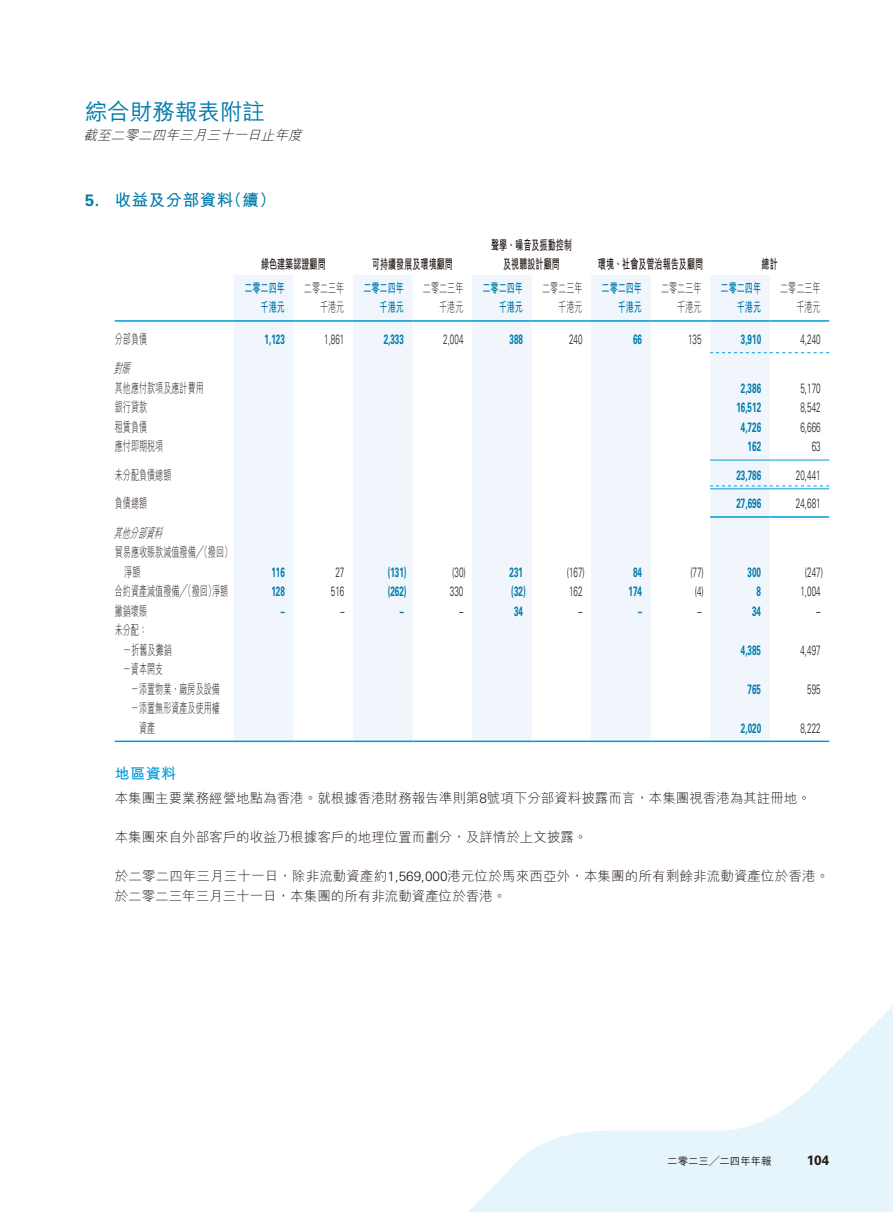
<style>
.page{position:relative;width:893px;height:1212px;background:#fff}
.page>*{position:absolute;margin:0;border:0;box-sizing:border-box;transform-origin:0 0}
.t1{font:500 22.5px "M Hei HK";color:#007bad}
.t2{font:700 16.5px "M Hei HK";letter-spacing:.03em;color:#007bad}
.t3{font:700 16.5px "Univers LT Std";color:#007bad}
.t4{font:700 15px "M Hei HK";color:#009ad9}
.t5{font:300 13.5px/19.5px "M Hei HK";color:#231916}
.t6{font:300 13.5px/19.5px "M Hei HK";color:#231916;scale:.6 1}
.t7{font:300 13.5px "Univers LT Std";color:#231916;scale:.6 1}
.t8{font:700 13.5px "Univers LT Std";color:#007bad;scale:.6 1}
.t9{font:700 13.5px "M Hei HK";color:#231916;scale:.6 1}
.t10{font:700 13.5px "M Hei HK";color:#007bad;scale:.6 1}
.t11{font:italic 300 13.5px "M Hei HK";color:#231916}
.t12{font:italic 300 13.5px "M Hei HK";color:#231916;scale:.6 1}
.t13{font:700 13.5px "Univers LT Std";color:#231916}
.t14{font:500 10.5px "M Hei HK";letter-spacing:-.005em;color:#231916}
.s1{font-family:"Univers LT Std"}
</style>
<div class="page">
<svg style="left:468px;top:1006px;width:425px;height:206px"></svg>
<svg style="left:234px;top:275px;width:536px;height:465px;fill:#f0f6fc"></svg>
<svg style="left:234px;top:324px;width:536px;height:410px;fill:#f0f6fc"></svg>
<hr style="left:115px;top:320px;width:119px;height:2px;background:#009ad9">
<hr style="left:234px;top:320px;width:59px;height:2px;background:#009ad9">
<hr style="left:293px;top:320px;width:60px;height:2px;background:#009ad9">
<hr style="left:353px;top:320px;width:59px;height:2px;background:#009ad9">
<hr style="left:412px;top:320px;width:60px;height:2px;background:#009ad9">
<hr style="left:472px;top:320px;width:59px;height:2px;background:#009ad9">
<hr style="left:531px;top:320px;width:60px;height:2px;background:#009ad9">
<hr style="left:591px;top:320px;width:60px;height:2px;background:#009ad9">
<hr style="left:651px;top:320px;width:59px;height:2px;background:#009ad9">
<hr style="left:710px;top:320px;width:60px;height:2px;background:#009ad9">
<hr style="left:770px;top:320px;width:59px;height:2px;background:#009ad9">
<svg style="left:710px;top:352px;width:119px;height:1px"></svg>
<hr style="left:710px;top:460px;width:60px;height:1px;background:#009ad9">
<hr style="left:770px;top:460px;width:59px;height:1px;background:#009ad9">
<hr style="left:710px;top:488px;width:60px;height:1px;background:#009ad9">
<svg style="left:710px;top:485px;width:119px;height:1px"></svg>
<hr style="left:770px;top:488px;width:59px;height:1px;background:#009ad9">
<hr style="left:710px;top:516px;width:60px;height:2px;background:#009ad9">
<hr style="left:770px;top:516px;width:59px;height:2px;background:#009ad9">
<hr style="left:115px;top:740px;width:119px;height:2px;background:#009ad9">
<hr style="left:234px;top:740px;width:59px;height:2px;background:#009ad9">
<hr style="left:293px;top:740px;width:60px;height:2px;background:#009ad9">
<hr style="left:353px;top:740px;width:59px;height:2px;background:#009ad9">
<hr style="left:412px;top:740px;width:60px;height:2px;background:#009ad9">
<hr style="left:472px;top:740px;width:59px;height:2px;background:#009ad9">
<hr style="left:531px;top:740px;width:60px;height:2px;background:#009ad9">
<hr style="left:591px;top:740px;width:60px;height:2px;background:#009ad9">
<hr style="left:651px;top:740px;width:59px;height:2px;background:#009ad9">
<hr style="left:710px;top:740px;width:60px;height:2px;background:#009ad9">
<hr style="left:770px;top:740px;width:59px;height:2px;background:#009ad9">
<h1 class="t1" style="left:85px;top:95px;width:181px">綜合財務報表附註</h1>
<p class="t11" style="left:84px;top:128px;width:223px">截至二零二四年三月三十一日止年度</p>
<p class="t3" style="left:85px;top:191px;width:16px">5.</p>
<p class="t2" style="left:115px;top:188px;width:120px">收益及分部資料</p>
<p class="t2" style="left:226px;top:188px;width:52px">（續(</p>
<p class="t9" style="left:491px;top:235px;width:136px">聲學、噪音及振動控制</p>
<p class="t9" style="left:261px;top:254px;width:110px">綠色建築認證顧問</p>
<p class="t9" style="left:372px;top:254px;width:137px">可持續發展及環境顧問</p>
<p class="t9" style="left:503px;top:254px;width:96px">及視聽設計顧問</p>
<p class="t9" style="left:598px;top:254px;width:177px">環境、社會及管治報告及顧問</p>
<p class="t9" style="left:762px;top:254px;width:29px">總計</p>
<p class="t10" style="left:244px;top:278px;width:69px">二零二四年</p>
<p class="t6" style="left:304px;top:278px;width:69px">二零二三年</p>
<p class="t10" style="left:363px;top:278px;width:69px">二零二四年</p>
<p class="t6" style="left:423px;top:278px;width:69px">二零二三年</p>
<p class="t10" style="left:482px;top:278px;width:69px">二零二四年</p>
<p class="t6" style="left:542px;top:278px;width:69px">二零二三年</p>
<p class="t10" style="left:602px;top:278px;width:69px">二零二四年</p>
<p class="t6" style="left:661px;top:278px;width:69px">二零二三年</p>
<p class="t10" style="left:721px;top:278px;width:69px">二零二四年</p>
<p class="t6" style="left:780px;top:278px;width:69px">二零二三年</p>
<p class="t10" style="left:261px;top:297px;width:42px">千港元</p>
<p class="t6" style="left:320px;top:297px;width:42px">千港元</p>
<p class="t10" style="left:380px;top:297px;width:42px">千港元</p>
<p class="t6" style="left:439px;top:297px;width:42px">千港元</p>
<p class="t10" style="left:499px;top:297px;width:42px">千港元</p>
<p class="t6" style="left:558px;top:297px;width:42px">千港元</p>
<p class="t10" style="left:618px;top:297px;width:42px">千港元</p>
<p class="t6" style="left:677px;top:297px;width:42px">千港元</p>
<p class="t10" style="left:737px;top:297px;width:42px">千港元</p>
<p class="t6" style="left:796px;top:297px;width:42px">千港元</p>
<p class="t6" style="left:115px;top:329px;width:55px">分部負債</p>
<p class="t12" style="left:113px;top:361px;width:34px">對賬</p>
<p class="t8" style="left:265px;top:331px;width:35px">1,123</p>
<p class="t7" style="left:324px;top:331px;width:35px">1,861</p>
<p class="t8" style="left:384px;top:331px;width:35px">2,333</p>
<p class="t7" style="left:443px;top:331px;width:35px">2,004</p>
<p class="t8" style="left:509px;top:331px;width:24px">388</p>
<p class="t7" style="left:569px;top:331px;width:24px">240</p>
<p class="t8" style="left:633px;top:331px;width:17px">66</p>
<p class="t7" style="left:688px;top:331px;width:24px">135</p>
<p class="t8" style="left:741px;top:331px;width:35px">3,910</p>
<p class="t7" style="left:800px;top:331px;width:35px">4,240</p>
<p class="t6" style="left:115px;top:378px;width:150px">其他應付款項及應計費用</p>
<p class="t8" style="left:741px;top:380px;width:35px">2,386</p>
<p class="t7" style="left:800px;top:380px;width:35px">5,170</p>
<p class="t6" style="left:115px;top:397px;width:55px">銀行貸款</p>
<p class="t8" style="left:736px;top:399px;width:43px">16,512</p>
<p class="t7" style="left:800px;top:399px;width:35px">8,542</p>
<p class="t6" style="left:115px;top:417px;width:55px">租賃負債</p>
<p class="t8" style="left:741px;top:419px;width:35px">4,726</p>
<p class="t7" style="left:800px;top:419px;width:35px">6,666</p>
<p class="t6" style="left:115px;top:436px;width:83px">應付即期稅項</p>
<p class="t8" style="left:748px;top:438px;width:24px">162</p>
<p class="t7" style="left:812px;top:438px;width:17px">63</p>
<p class="t6" style="left:115px;top:465px;width:96px">未分配負債總額</p>
<p class="t8" style="left:736px;top:468px;width:43px">23,786</p>
<p class="t7" style="left:796px;top:467px;width:43px">20,441</p>
<p class="t6" style="left:115px;top:493px;width:55px">負債總額</p>
<p class="t12" style="left:113px;top:526px;width:88px">其他分部資料</p>
<p class="t6" style="left:115px;top:542px;width:197px">貿易應收賬款減值撥備╱（撥回(</p>
<p class="t8" style="left:736px;top:496px;width:43px">27,696</p>
<p class="t7" style="left:796px;top:495px;width:43px">24,681</p>
<p class="t6" style="left:124px;top:562px;width:28px">淨額</p>
<p class="t8" style="left:271px;top:564px;width:24px">116</p>
<p class="t7" style="left:335px;top:564px;width:17px">27</p>
<p class="t8" style="left:388px;top:564px;width:33px">)131(</p>
<p class="t7" style="left:452px;top:564px;width:24px">3 0) (</p>
<p class="t8" style="left:509px;top:564px;width:24px">231</p>
<p class="t7" style="left:567px;top:564px;width:32px">)167(</p>
<p class="t8" style="left:633px;top:564px;width:17px">84</p>
<p class="t7" style="left:690px;top:564px;width:24px">7 7) (</p>
<p class="t8" style="left:748px;top:564px;width:24px">300</p>
<p class="t7" style="left:805px;top:564px;width:32px">)247(</p>
<p class="t6" style="left:115px;top:581px;width:190px">合約資產減值撥備╱（撥回淨額</p>
<p class="t6" style="left:208px;top:581px;width:15px">）</p>
<p class="t8" style="left:271px;top:583px;width:24px">128</p>
<p class="t7" style="left:331px;top:583px;width:24px">516</p>
<p class="t8" style="left:388px;top:583px;width:33px">)262(</p>
<p class="t7" style="left:450px;top:583px;width:24px">330</p>
<p class="t8" style="left:511px;top:583px;width:26px">3 2) (</p>
<p class="t7" style="left:569px;top:583px;width:24px">162</p>
<p class="t8" style="left:629px;top:583px;width:24px">174</p>
<p class="t7" style="left:695px;top:583px;width:17px">(4)</p>
<p class="t8" style="left:757px;top:583px;width:9px">8</p>
<p class="t7" style="left:800px;top:583px;width:35px">1,004</p>
<p class="t6" style="left:115px;top:601px;width:56px">撇銷壞賬未分配：</p>
<p class="t8" style="left:281px;top:603px;width:8px">–</p>
<p class="t7" style="left:340px;top:603px;width:8px">–</p>
<p class="t8" style="left:400px;top:603px;width:8px">–</p>
<p class="t7" style="left:459px;top:603px;width:8px">–</p>
<p class="t8" style="left:514px;top:603px;width:17px">34</p>
<p class="t7" style="left:578px;top:603px;width:8px">–</p>
<p class="t8" style="left:638px;top:603px;width:8px">–</p>
<p class="t7" style="left:698px;top:603px;width:8px">–</p>
<p class="t8" style="left:752px;top:603px;width:17px">34</p>
<p class="t7" style="left:817px;top:603px;width:8px">–</p>
<p class="t6" style="left:123px;top:640px;width:83px">－折舊及攤銷－資本開支</p>
<p class="t8" style="left:741px;top:642px;width:35px">4,385</p>
<p class="t7" style="left:800px;top:642px;width:35px">4,497</p>
<p class="t6" style="left:131px;top:679px;width:150px">－添置物業、廠房及設備－添置無形資產及使用權</p>
<p class="t8" style="left:748px;top:681px;width:24px">765</p>
<p class="t7" style="left:807px;top:681px;width:24px">595</p>
<p class="t6" style="left:139px;top:718px;width:29px">資產</p>
<p class="t4" style="left:115px;top:763px;width:63px">地區資料</p>
<p class="t5" style="left:115px;top:788px;width:698px">本集團主要業務經營地點為香港。就根據香港財務報告準則第<span class="s1">8</span>號項下分部資料披露而言，本集團視香港為其註冊地。</p>
<p class="t5" style="left:115px;top:827px;width:474px">本集團來自外部客戶的收益乃根據客戶的地理位置而劃分，及詳情於上文披露。</p>
<p class="t5" style="left:115px;top:866px;width:716px">於二零二四年三月三十一日，除非流動資產約<span class="s1">1,569,000</span>港元位於馬來西亞外，本集團的所有剩餘非流動資產位於香港。於二零二三年三月三十一日，本集團的所有非流動資產位於香港。</p>
<p class="t8" style="left:741px;top:720px;width:35px">2,020</p>
<p class="t7" style="left:800px;top:720px;width:35px">8,222</p>
<p class="t14" style="left:667px;top:1153px;width:106px">二零二三╱二四年年報</p>
<p class="t13" style="left:807px;top:1152px;width:24px">104</p>
</div>
